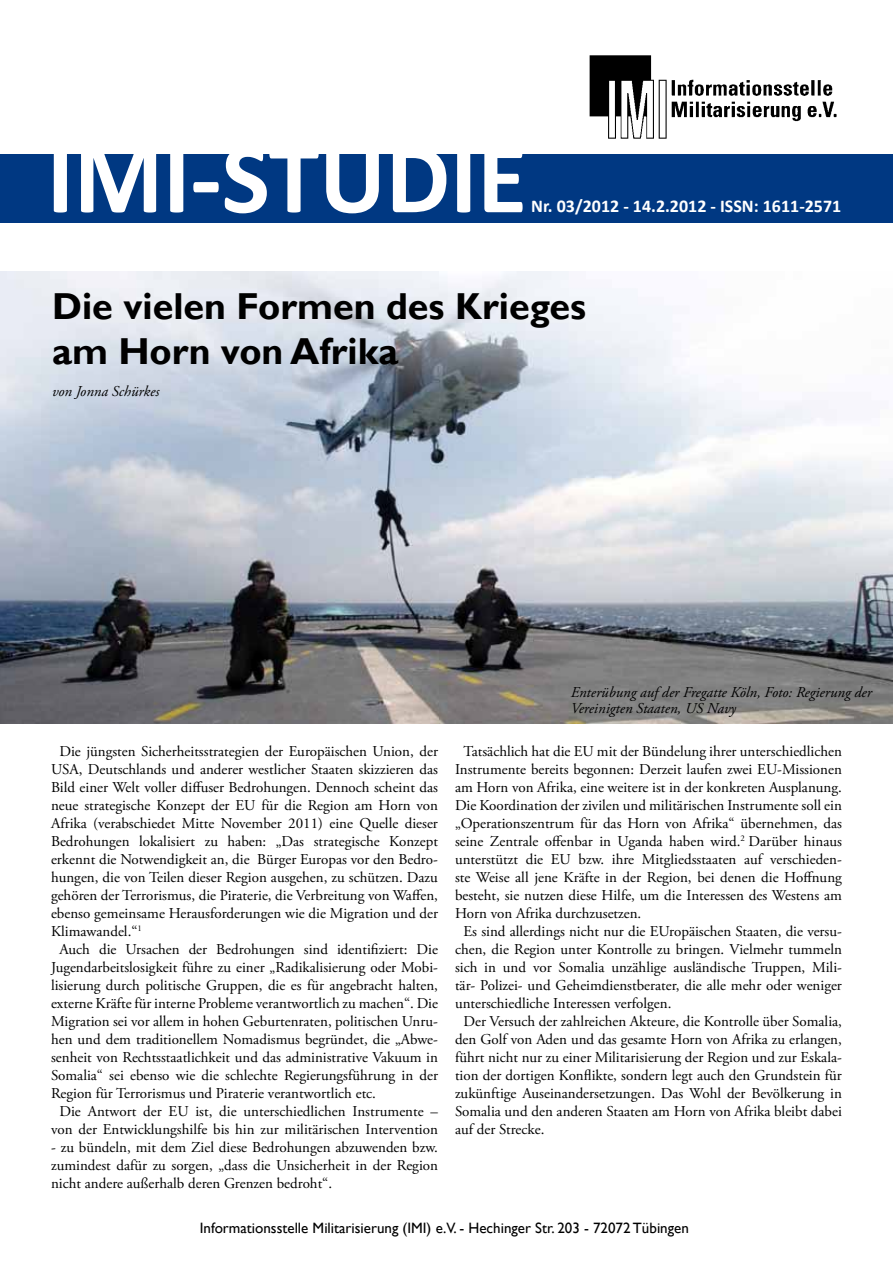
<style>
.page{position:relative;width:893px;height:1263px;background:#fff}
.page>*{position:absolute;margin:0;border:0;box-sizing:border-box;transform-origin:0 0}
.t1{font:700 102px "Calibri";color:#fff}
.t2{font:700 37.5px/45px "Gill Sans";color:#000}
.t3{font:700 18px "Calibri";color:#fff}
.t4{font:15px/18px "Adobe Garamond Pro";color:#000;text-align:justify}
.t5{font:italic 15px/16.5px "Adobe Garamond Pro";color:#000}
.t6{font:15px "Gill Sans";color:#000}
</style>
<div class="page">
<div style="left:0;top:154px;width:893px;height:68px;background:#003882"></div>
<img style="left:589px;top:55px;width:248px;height:84px">
<img style="left:0;top:271px;width:893px;height:453px">
<h1 class="t1" style="left:47px;top:113px;width:482px">IMI-STUDIE</h1>
<p class="t3" style="left:531px;top:195px;width:312px">Nr. 03/2012 - 14.2.2012 - ISSN: 1611-2571</p>
<h2 class="t2" style="left:52px;top:285px;width:536px">Die vielen Formen des Krieges am Horn von Afrika</h2>
<p class="t5" style="left:52px;top:383px;width:109px">von Jonna Schürkes</p>
<p class="t4" style="left:60px;top:743px;width:380px">Die jüngsten Sicherheitsstrategien der Europäischen Union, der</p>
<p class="t4" style="left:51px;top:761px;width:388px">USA, Deutschlands und anderer westlicher Staaten skizzieren das</p>
<p class="t4" style="left:51px;top:779px;width:388px">Bild einer Welt voller diffuser Bedrohungen. Dennoch scheint das</p>
<p class="t4" style="left:51px;top:797px;width:388px">neue strategische Konzept der EU für die Region am Horn von</p>
<p class="t4" style="left:51px;top:815px;width:388px">Afrika (verabschiedet Mitte November 2011) eine Quelle dieser</p>
<p class="t4" style="left:51px;top:833px;width:388px">Bedrohungen lokalisiert zu haben: „Das strategische Konzept</p>
<p class="t4" style="left:51px;top:851px;width:388px">erkennt die Notwendigkeit an, die Bürger Europas vor den Bedro-</p>
<p class="t4" style="left:51px;top:869px;width:388px">hungen, die von Teilen dieser Region ausgehen, zu schützen. Dazu</p>
<p class="t4" style="left:51px;top:887px;width:388px">gehören der Terrorismus, die Piraterie, die Verbreitung von Waffen,</p>
<p class="t4" style="left:51px;top:905px;width:388px">ebenso gemeinsame Herausforderungen wie die Migration und der</p>
<p class="t4" style="left:51px;top:923px;width:92px">Klimawandel.“<sup>1</sup></p>
<p class="t4" style="left:60px;top:941px;width:380px">Auch die Ursachen der Bedrohungen sind identifiziert: Die</p>
<p class="t4" style="left:51px;top:959px;width:388px">Jugendarbeitslosigkeit führe zu einer „Radikalisierung oder Mobi-</p>
<p class="t4" style="left:51px;top:977px;width:388px">lisierung durch politische Gruppen, die es für angebracht halten,</p>
<p class="t4" style="left:51px;top:995px;width:388px">externe Kräfte für interne Probleme verantwortlich zu machen“. Die</p>
<p class="t4" style="left:51px;top:1013px;width:388px">Migration sei vor allem in hohen Geburtenraten, politischen Unru-</p>
<p class="t4" style="left:51px;top:1031px;width:388px">hen und dem traditionellem Nomadismus begründet, die „Abwe-</p>
<p class="t4" style="left:51px;top:1049px;width:388px">senheit von Rechtsstaatlichkeit und das administrative Vakuum in</p>
<p class="t4" style="left:51px;top:1067px;width:388px">Somalia“ sei ebenso wie die schlechte Regierungsführung in der</p>
<p class="t4" style="left:51px;top:1085px;width:326px">Region für Terrorismus und Piraterie verantwortlich etc.</p>
<p class="t4" style="left:60px;top:1103px;width:380px">Die Antwort der EU ist, die unterschiedlichen Instrumente –</p>
<p class="t4" style="left:51px;top:1121px;width:388px">von der Entwicklungshilfe bis hin zur militärischen Intervention</p>
<p class="t4" style="left:51px;top:1139px;width:388px">- zu bündeln, mit dem Ziel diese Bedrohungen abzuwenden bzw. zumindest dafür zu sorgen, „dass die Unsicherheit in der Region nicht andere außerhalb deren Grenzen bedroht“.</p>
<p class="t5" style="left:571px;top:684px;width:303px">Enterübung auf der Fregatte Köln, Foto: Regierung der<br>Vereinigten Staaten, US Navy</p>
<p class="t4" style="left:463px;top:743px;width:380px">Tatsächlich hat die EU mit der Bündelung ihrer unterschiedlichen</p>
<p class="t4" style="left:455px;top:761px;width:388px">Instrumente bereits begonnen: Derzeit laufen zwei EU-Missionen</p>
<p class="t4" style="left:455px;top:779px;width:388px">am Horn von Afrika, eine weitere ist in der konkreten Ausplanung.</p>
<p class="t4" style="left:455px;top:797px;width:388px">Die Koordination der zivilen und militärischen Instrumente soll ein</p>
<p class="t4" style="left:455px;top:815px;width:388px">„Operationszentrum für das Horn von Afrika“ übernehmen, das</p>
<p class="t4" style="left:455px;top:833px;width:388px">seine Zentrale offenbar in Uganda haben wird.<sup>2</sup> Darüber hinaus</p>
<p class="t4" style="left:455px;top:851px;width:388px">unterstützt die EU bzw. ihre Mitgliedsstaaten auf verschieden-</p>
<p class="t4" style="left:455px;top:869px;width:388px">ste Weise all jene Kräfte in der Region, bei denen die Hoffnung</p>
<p class="t4" style="left:455px;top:887px;width:388px">besteht, sie nutzen diese Hilfe, um die Interessen des Westens am</p>
<p class="t4" style="left:455px;top:905px;width:188px">Horn von Afrika durchzusetzen.</p>
<p class="t4" style="left:463px;top:923px;width:380px">Es sind allerdings nicht nur die EUropäischen Staaten, die versu-</p>
<p class="t4" style="left:455px;top:941px;width:388px">chen, die Region unter Kontrolle zu bringen. Vielmehr tummeln</p>
<p class="t4" style="left:455px;top:959px;width:388px">sich in und vor Somalia unzählige ausländische Truppen, Mili-</p>
<p class="t4" style="left:455px;top:977px;width:388px">tär- Polizei- und Geheimdienstberater, die alle mehr oder weniger</p>
<p class="t4" style="left:455px;top:995px;width:218px">unterschiedliche Interessen verfolgen.</p>
<p class="t4" style="left:463px;top:1013px;width:380px">Der Versuch der zahlreichen Akteure, die Kontrolle über Somalia,</p>
<p class="t4" style="left:455px;top:1031px;width:388px">den Golf von Aden und das gesamte Horn von Afrika zu erlangen,</p>
<p class="t4" style="left:455px;top:1049px;width:388px">führt nicht nur zu einer Militarisierung der Region und zur Eskala-</p>
<p class="t4" style="left:455px;top:1067px;width:388px">tion der dortigen Konflikte, sondern legt auch den Grundstein für</p>
<p class="t4" style="left:455px;top:1085px;width:388px">zukünftige Auseinandersetzungen. Das Wohl der Bevölkerung in</p>
<p class="t4" style="left:455px;top:1103px;width:388px">Somalia und den anderen Staaten am Horn von Afrika bleibt dabei</p>
<p class="t4" style="left:455px;top:1121px;width:91px">auf der Strecke.</p>
<p class="t6" style="left:200px;top:1219px;width:490px">Informationsstelle Militarisierung (IMI) e.V. - Hechinger Str. 203 - 72072 Tübingen</p>
</div>
